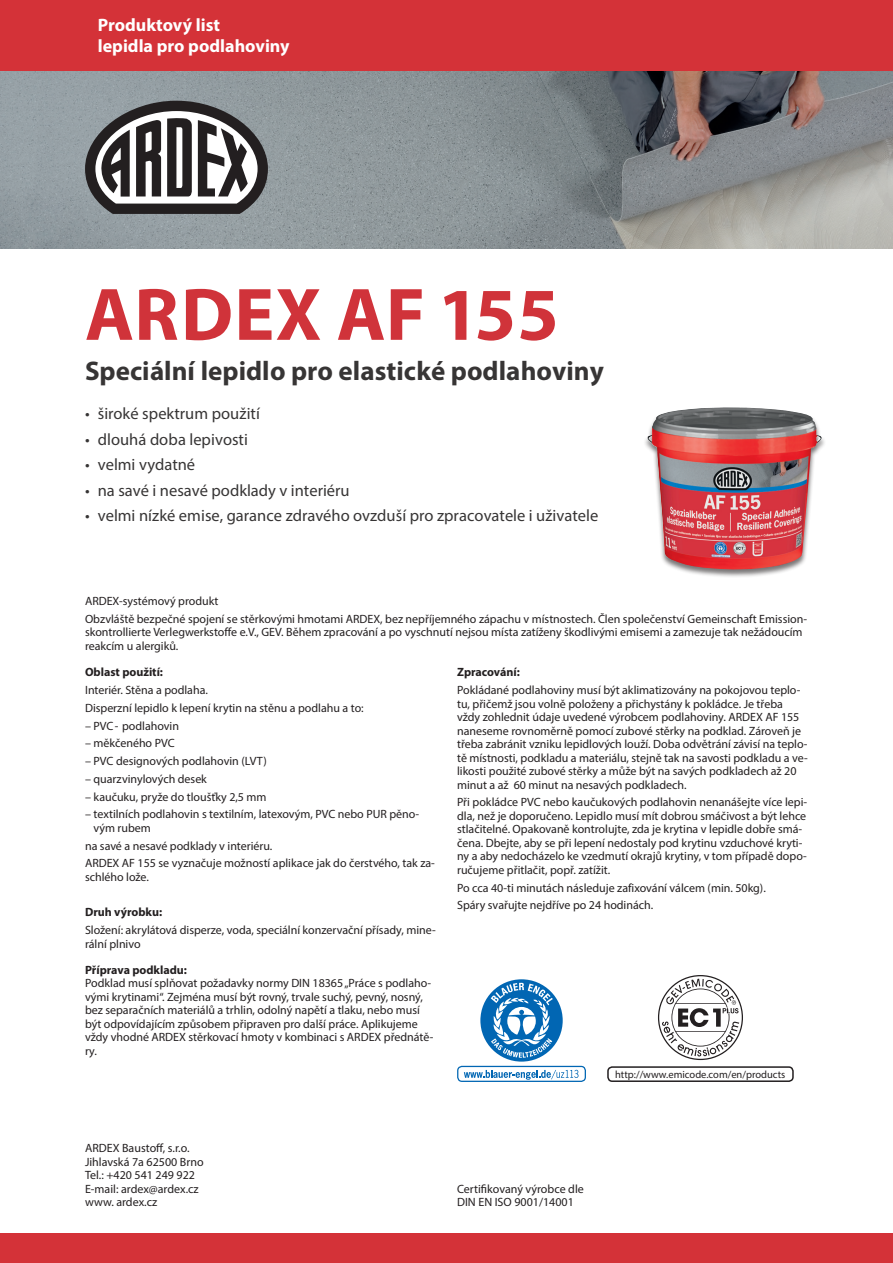
<style>
.page{position:relative;width:893px;height:1263px;background:#fff}
.page>*{position:absolute;margin:0;border:0;box-sizing:border-box;transform-origin:0 0}
.t1{font:700 75px "Myriad Pro";letter-spacing:.015em;color:#d0333a}
.t2{font:700 27px "Myriad Pro";color:#373535}
.t3{font:700 18px/21.6px "Myriad Pro";color:#fff}
.t4{font:16.5px "Myriad Pro";color:#373535}
.Fliesstext{font:12px/13.5px "Myriad Pro";color:#231f20}
.Subheads{font:12px/13.5px "Myriad Pro";color:#231f20}
.Subheads-2{font:700 12px "Myriad Pro";color:#231f20}
.Fliesstext-2{font:700 12px "Myriad Pro";color:#231f20}
.t5{font:10.5px "Myriad Pro";color:#231f20}
.s1{font-weight:700}
</style>
<div class="page">
<div style="left:0;top:0;width:893px;height:71px;background:#d43238"></div>
<div style="left:0;top:1233px;width:893px;height:30px;background:#d43238"></div>
<img style="left:0;top:71px;width:893px;height:178px">
<div style="left:643px;top:407px;width:183px;height:171px;background:#231f20;opacity:.6"></div>
<img style="left:648px;top:407px;width:74px;height:37px">
<svg style="left:480px;top:979px;width:83px;height:82px"></svg>
<svg style="left:464px;top:1070px;width:114px;height:10px"></svg>
<div style="left:457px;top:1066px;width:129px;height:16px;border:1px solid #0166b3;border-radius:4px"></div>
<svg style="left:85px;top:101px;width:183px;height:113px"></svg>
<svg style="left:658px;top:975px;width:85px;height:85px"></svg>
<div style="left:607px;top:1066px;width:187px;height:16px;border:2px solid #231f20;border-radius:4px"></div>
<p class="t3" style="left:98px;top:13px;width:193px">Produktový list<br>lepidla pro podlahoviny</p>
<p class="t1" style="left:85px;top:266px;width:475px">ARDEX AF 155</p>
<p class="t2" style="left:85px;top:354px;width:520px">Speciální lepidlo pro elastické podlahoviny</p>
<p class="t4" style="left:85px;top:403px;width:176px">• široké spektrum použití</p>
<p class="t4" style="left:85px;top:429px;width:164px">• dlouhá doba lepivosti</p>
<p class="t4" style="left:85px;top:454px;width:112px">• velmi vydatné</p>
<p class="t4" style="left:85px;top:480px;width:266px">• na savé i nesavé podklady v interiéru</p>
<p class="t4" style="left:85px;top:505px;width:515px">• velmi nízké emise, garance zdravého ovzduší pro zpracovatele i uživatele</p>
<p class="Fliesstext" style="left:85px;top:594px;width:135px">ARDEX-systémový produkt</p>
<p class="Fliesstext" style="left:85px;top:612px;width:723px">Obzvláště bezpečné spojení se stěrkovými hmotami ARDEX, bez nepříjemného zápachu v místnostech. Člen společenství Gemeinschaft Emission&shy;skontrollierte Verlegwerkstoffe e.V., GEV. Během zpracování a po vyschnutí nejsou místa zatíženy škodlivými emisemi a zamezuje tak nežádoucím reakcím u alergiků.</p>
<p class="Subheads-2" style="left:85px;top:664px;width:80px">Oblast použití:</p>
<p class="Fliesstext" style="left:85px;top:683px;width:124px">Interiér. Stěna a podlaha.</p>
<p class="Fliesstext" style="left:85px;top:701px;width:280px">Disperzní lepidlo k lepení krytin na stěnu a podlahu a to:</p>
<p class="Fliesstext" style="left:85px;top:719px;width:96px">– PVC- podlahovin</p>
<p class="Fliesstext" style="left:85px;top:736px;width:91px">– měkčeného PVC</p>
<p class="Fliesstext" style="left:85px;top:754px;width:183px">– PVC designových podlahovin (LVT)</p>
<p class="Fliesstext" style="left:85px;top:772px;width:123px">– quarzvinylových desek</p>
<p class="Fliesstext" style="left:85px;top:790px;width:183px">– kaučuku, pryže do tloušťky 2,5 mm</p>
<p class="Fliesstext" style="left:94px;top:807px;width:327px;text-indent:-8px">– textilních podlahovin s textilním, latexovým, PVC nebo PUR pěno&shy;vým rubem</p>
<p class="Fliesstext" style="left:85px;top:839px;width:189px">na savé a nesavé podklady v interiéru.</p>
<p class="Fliesstext" style="left:85px;top:856px;width:351px">ARDEX AF 155 se vyznačuje možností aplikace jak do čerstvého, tak za&shy;schlého lože.</p>
<p class="Fliesstext-2" style="left:85px;top:904px;width:79px">Druh výrobku:</p>
<p class="Fliesstext" style="left:85px;top:923px;width:352px">Složení: akrylátová disperze, voda, speciální konzervační přísady, mine&shy;rální plnivo</p>
<p class="Subheads" style="left:85px;top:963px;width:350px"><span class="s1">Příprava podkladu:<br></span>Podklad musí splňovat požadavky normy DIN 18365 „Práce s podlaho&shy;vými krytinami“. Zejména musí být rovný, trvale suchý, pevný, nosný, bez separačních materiálů a trhlin, odolný napětí a tlaku, nebo musí být odpovídajícím způsobem připraven pro další práce. Aplikujeme vždy vhodné ARDEX stěrkovací hmoty v kombinaci s ARDEX přednátě&shy;ry.</p>
<p class="Subheads-2" style="left:457px;top:664px;width:64px">Zpracování:</p>
<p class="Fliesstext" style="left:457px;top:683px;width:352px">Pokládané podlahoviny musí být aklimatizovány na pokojovou teplo&shy;tu, přičemž jsou volně položeny a přichystány k pokládce. Je třeba vždy zohlednit údaje uvedené výrobcem podlahoviny. ARDEX AF 155 naneseme rovnoměrně pomocí zubové stěrky na podklad. Zároveň je třeba zabránit vzniku lepidlových louží. Doba odvětrání závisí na teplo&shy;tě místnosti, podkladu a materiálu, stejně tak na savosti podkladu a ve&shy;likosti použité zubové stěrky a může být na savých podkladech až 20 minut a až 60 minut na nesavých podkladech.</p>
<p class="Fliesstext" style="left:457px;top:795px;width:352px">Při pokládce PVC nebo kaučukových podlahovin nenanášejte více lepi&shy;dla, než je doporučeno. Lepidlo musí mít dobrou smáčivost a být lehce stlačitelné. Opakovaně kontrolujte, zda je krytina v lepidle dobře smá&shy;čena. Dbejte, aby se při lepení nedostaly pod krytinu vzduchové kryti&shy;ny a aby nedocházelo ke vzedmutí okrajů krytiny, v tom případě dopo&shy;ručujeme přitlačit, popř. zatížit.</p>
<p class="Fliesstext" style="left:457px;top:881px;width:310px">Po cca 40-ti minutách následuje zafixování válcem (min. 50kg).</p>
<p class="Fliesstext" style="left:457px;top:898px;width:198px">Spáry svařujte nejdříve po 24 hodinách.</p>
<p class="t5" style="left:615px;top:1068px;width:172px">http://www.emicode.com/en/products</p>
<p class="Fliesstext" style="left:85px;top:1141px;width:106px">ARDEX Baustoff, s.r.o.</p>
<p class="Fliesstext" style="left:85px;top:1155px;width:120px">Jihlavská 7a 62500 Brno</p>
<p class="Fliesstext" style="left:85px;top:1168px;width:112px">Tel.: +420 541 249 922</p>
<p class="Fliesstext" style="left:85px;top:1182px;width:115px">E-mail: ardex@ardex.cz</p>
<p class="Fliesstext" style="left:85px;top:1195px;width:74px">www. ardex.cz</p>
<p class="Fliesstext" style="left:457px;top:1182px;width:128px">Certifikovaný výrobce dle</p>
<p class="Fliesstext" style="left:457px;top:1195px;width:118px">DIN EN ISO 9001/14001</p>
</div>
